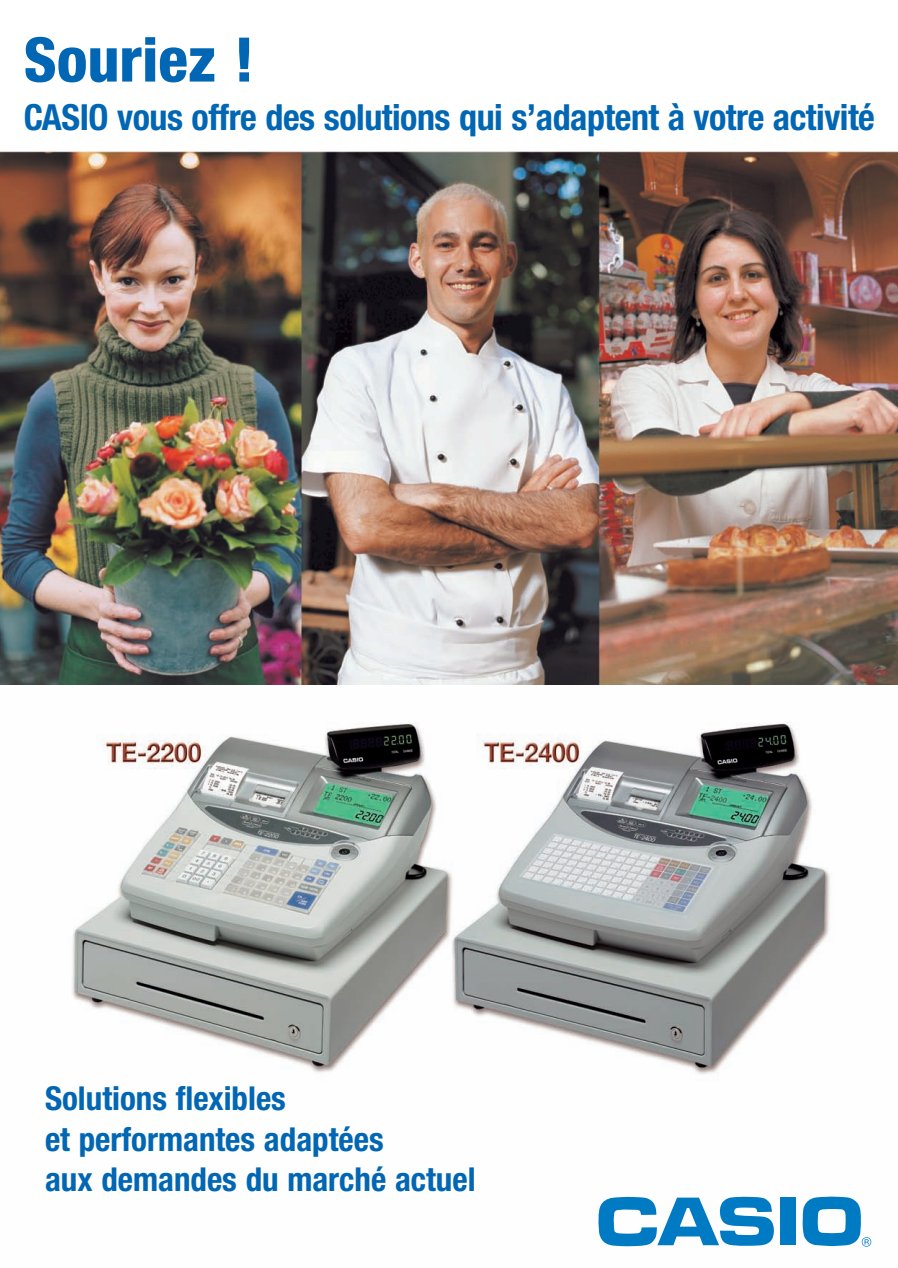
<style>
.page{position:relative;width:898px;height:1268px;background:#fff}
.page>*{position:absolute;margin:0;border:0;box-sizing:border-box;transform-origin:0 0}
.t1{font:800 condensed 61.5px "Helvetica Neue";color:#0166b3}
.t2{font:700 condensed 36px "Helvetica Neue";letter-spacing:-.015em;color:#0166b3}
.t3{font:700 condensed 33px/40.5px "Helvetica Neue";color:#0166b3}
</style>
<div class="page">
<img style="left:0;top:151px;width:898px;height:1096px">
<h1 class="t1" style="left:24px;top:38px;width:232px">Souriez !</h1>
<p class="t2" style="left:24px;top:104px;width:853px">CASIO vous offre des solutions qui s’adaptent à votre activité</p>
<p class="t3" style="left:45px;top:1081px;width:432px">Solutions flexibles<br>et performantes adaptées<br>aux demandes du marché actuel</p>
</div>
